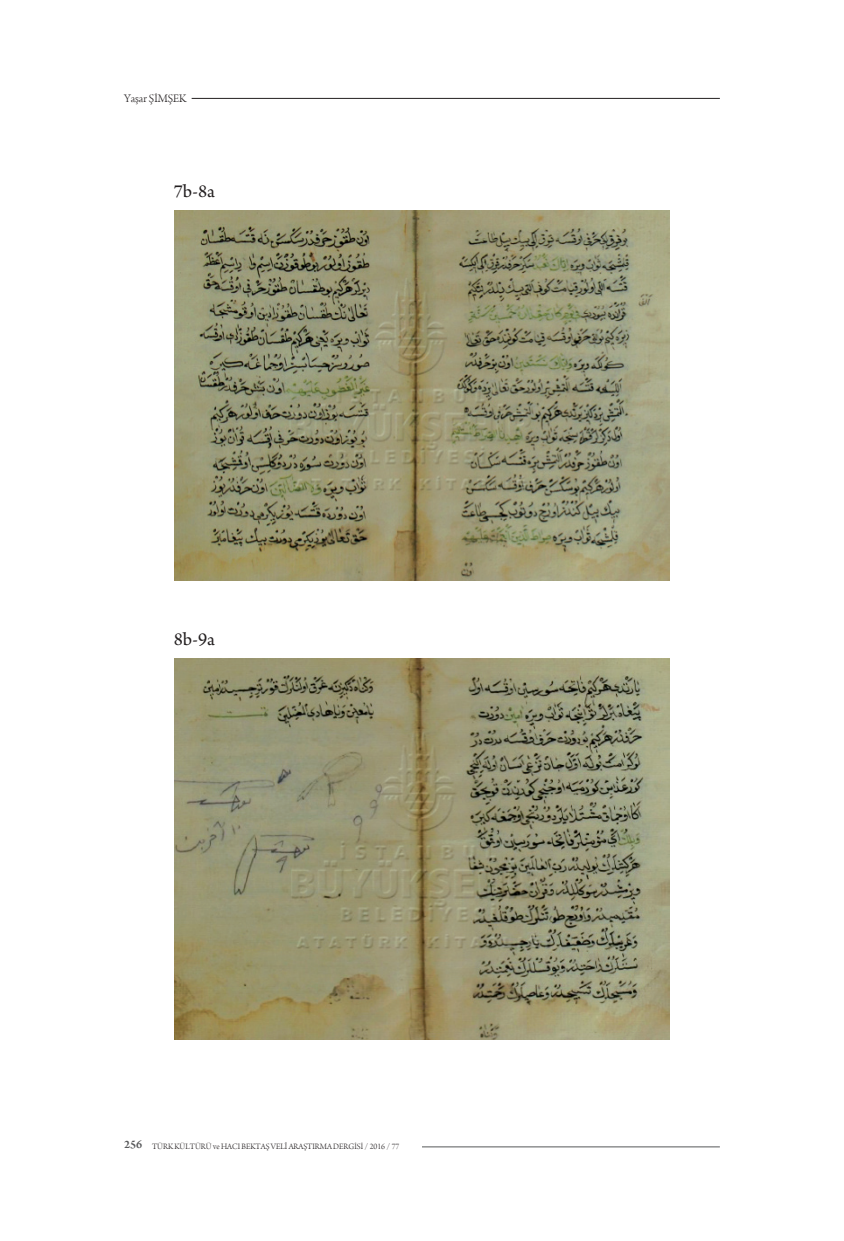
<style>
.page{position:relative;width:844px;height:1241px;background:#fff}
.page>*{position:absolute;margin:0;border:0;box-sizing:border-box;transform-origin:0 0}
.t1{font:19.25px "Arno Pro";color:#231f20}
.t2{font:12.25px "Arno Pro Light Display";color:#231f20}
.t3{font:600 12.25px "Arno Pro";color:#57585a}
.t4{font:8.75px "Arno Pro Light Display";color:#231f20}
</style>
<div class="page">
<hr style="left:191px;top:98px;width:528px;height:1px;background:#231f20">
<hr style="left:422px;top:1146px;width:297px;height:1px;background:#57585a">
<img style="left:175px;top:210px;width:494px;height:371px">
<img style="left:175px;top:658px;width:494px;height:381px">
<h2 class="t2" style="left:124px;top:92px;width:64px">Yaşar ŞİMŞEK</h2>
<h1 class="t1" style="left:174px;top:180px;width:43px">7b-8a</h1>
<h1 class="t1" style="left:174px;top:627px;width:43px">8b-9a</h1>
<h2 class="t3" style="left:124px;top:1137px;width:20px">256</h2>
<p class="t4" style="left:152px;top:1140px;width:249px">TÜRK KÜLTÜRÜ ve HACI BEKTAŞ VELÎ ARAŞTIRMA DERGİSİ / 2016 / 77</p>
</div>
